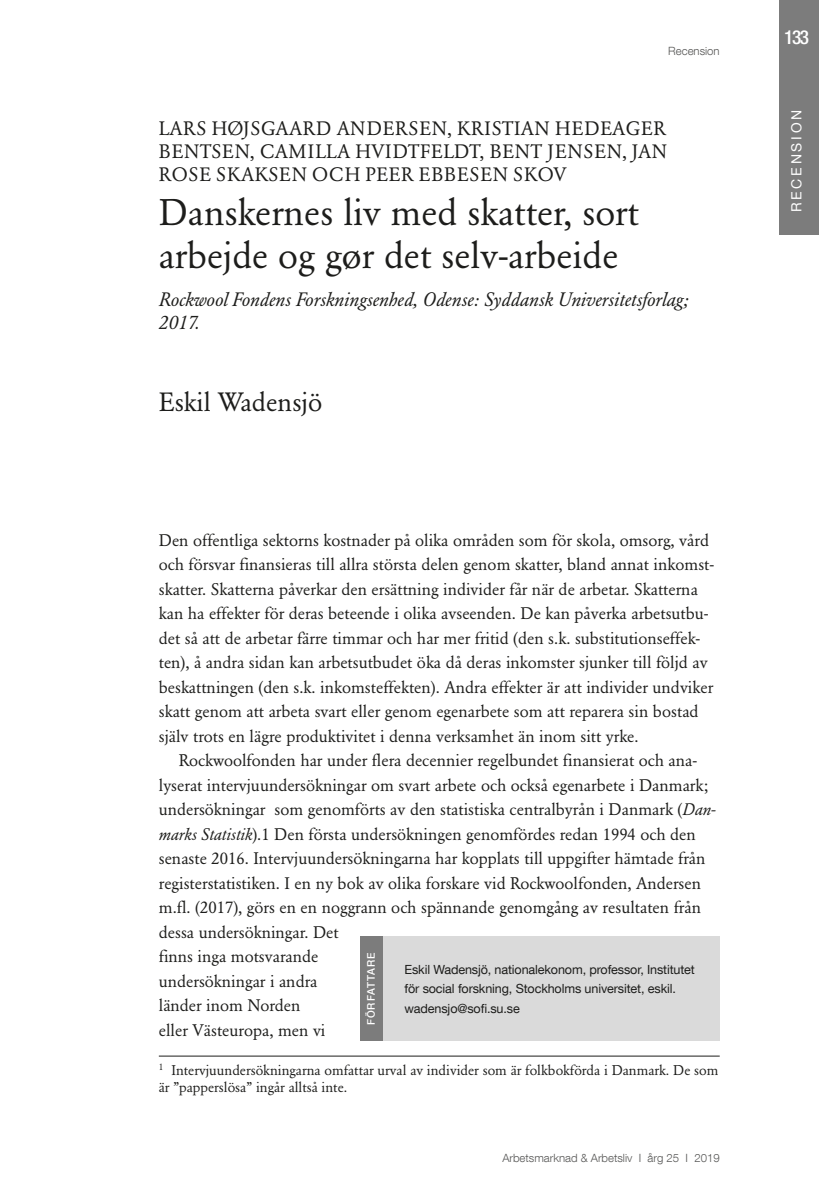
<style>
.page{position:relative;width:819px;height:1201px;background:#fff}
.page>*{position:absolute;margin:0;border:0;box-sizing:border-box;transform-origin:0 0}
.Recension_-_Huvudrub{font:36.75px/43.8px "Garamond BE";color:#1d1d1b}
.Författare{font:26.25px "Garamond BE";color:#1d1d1b}
.Recension_-_överrubr{font:19.25px/23.1px "Garamond BE";letter-spacing:.04em;color:#1d1d1b;text-align:justify}
.Recension_-_Förlag{font:italic 19.25px/23.1px "Garamond BE";color:#1d1d1b}
.t1{font:500 condensed 19.25px "Helvetica Neue LT Com";color:#fff}
.Brödtext_-_Utan_indr{font:16.62px/24.5px "Garamond BE";color:#1d1d1b}
.Brödtext_-_Indrag{font:16.62px/24.5px "Garamond BE";color:#1d1d1b}
.Fotnot{font:14px/16.8px "Garamond BE";color:#1d1d1b}
.t2{font:14px "Helvetica Neue LT Com";letter-spacing:.2em;color:#fff}
.Faktaruta_-_Text{font:12.6px/19.2px "Helvetica Neue LT Com";letter-spacing:-.01em;color:#1d1d1b}
.t3{font:300 11.38px "Helvetica Neue LT Com";color:#575756}
.Faktaruta_-_Sidorubr{font:500 10.5px "Helvetica Neue LT Com";letter-spacing:.1em;color:#fff}
.s1{font-style:italic}
</style>
<div class="page">
<div style="left:779px;top:0;width:40px;height:235px;background:#7c7c7c"></div>
<hr style="left:159px;top:1055px;width:560px;height:1px;background:#1d1d1b">
<div style="left:360px;top:936px;width:359px;height:104px;background:#dadada"></div>
<div style="left:360px;top:936px;width:22px;height:104px;background:#7c7c7c"></div>
<p class="t3" style="left:668px;top:44px;width:53px">Recension</p>
<p class="Recension_-_överrubr" style="left:159px;top:116px;width:509px">LARS HØJSGAARD ANDERSEN, KRISTIAN HEDEAGER BENTSEN, CAMILLA HVIDTFELDT, BENT JENSEN, JAN ROSE SKAKSEN OCH PEER EBBESEN SKOV</p>
<p class="Recension_-_Huvudrub" style="left:159px;top:190px;width:481px">Danskernes liv med skatter, sort arbejde og gør det selv-arbeide</p>
<p class="Recension_-_Förlag" style="left:159px;top:288px;width:531px">Rockwool Fondens Forskningsenhed, Odense: Syddansk Universitetsforlag;<br>2017.</p>
<p class="Författare" style="left:159px;top:386px;width:165px">Eskil Wadensjö</p>
<p class="Brödtext_-_Utan_indr" style="left:159px;top:527px;width:556px">Den offentliga sektorns kostnader på olika områden som för skola, omsorg, vård och försvar finansieras till allra största delen genom skatter, bland annat inkomst&shy;skatter. Skatterna påverkar den ersättning individer får när de arbetar. Skatterna kan ha effekter för deras beteende i olika avseenden. De kan påverka arbetsutbu&shy;det så att de arbetar färre timmar och har mer fritid (den s.k. substitutionseffek&shy;ten), å andra sidan kan arbetsutbudet öka då deras inkomster sjunker till följd av beskattningen (den s.k. inkomsteffekten). Andra effekter är att individer undviker skatt genom att arbeta svart eller genom egenarbete som att reparera sin bostad själv trots en lägre produktivitet i denna verksamhet än inom sitt yrke.</p>
<p class="Brödtext_-_Indrag" style="left:159px;top:748px;width:558px;text-indent:20px">Rockwoolfonden har under flera decennier regelbundet finansierat och ana&shy;lyserat intervjuundersökningar om svart arbete och också egenarbete i Danmark; undersökningar som genomförts av den statistiska centralbyrån i Danmark (<span class="s1">Dan&shy;marks Statistik</span>).1 Den första undersökningen genomfördes redan 1994 och den senaste 2016. Intervjuundersökningarna har kopplats till uppgifter hämtade från registerstatistiken. I en ny bok av olika forskare vid Rockwoolfonden, Andersen m.fl. (2017), görs en en noggrann och spännande genomgång av resultaten från dessa undersökningar. Det<br>finns inga motsvarande<br>undersökningar i andra<br>länder inom Norden<br>eller Västeuropa, men vi</p>
<p class="Fotnot" style="left:159px;top:1061px;width:561px"><sup>1</sup> Intervjuundersökningarna omfattar urval av individer som är folkbokförda i Danmark. De som är ”papperslösa” ingår alltså inte.</p>
<p class="Faktaruta_-_Sidorubr" style="left:365px;top:1025px;width:74px;rotate:-90deg">FÖRFATTARE</p>
<p class="Faktaruta_-_Text" style="left:404px;top:959px;width:292px">Eskil Wadensjö, nationalekonom, professor, Institutet för social forskning, Stockholms universitet, eskil. wadensjo@sofi.su.se</p>
<p class="t3" style="left:502px;top:1151px;width:219px">Arbetsmarknad &amp; Arbetsliv I årg 25 I 2019</p>
<p class="t1" style="left:784px;top:25px;width:26px">133</p>
<p class="t2" style="left:788px;top:212px;width:104px;rotate:-90deg">RECENSION</p>
</div>
